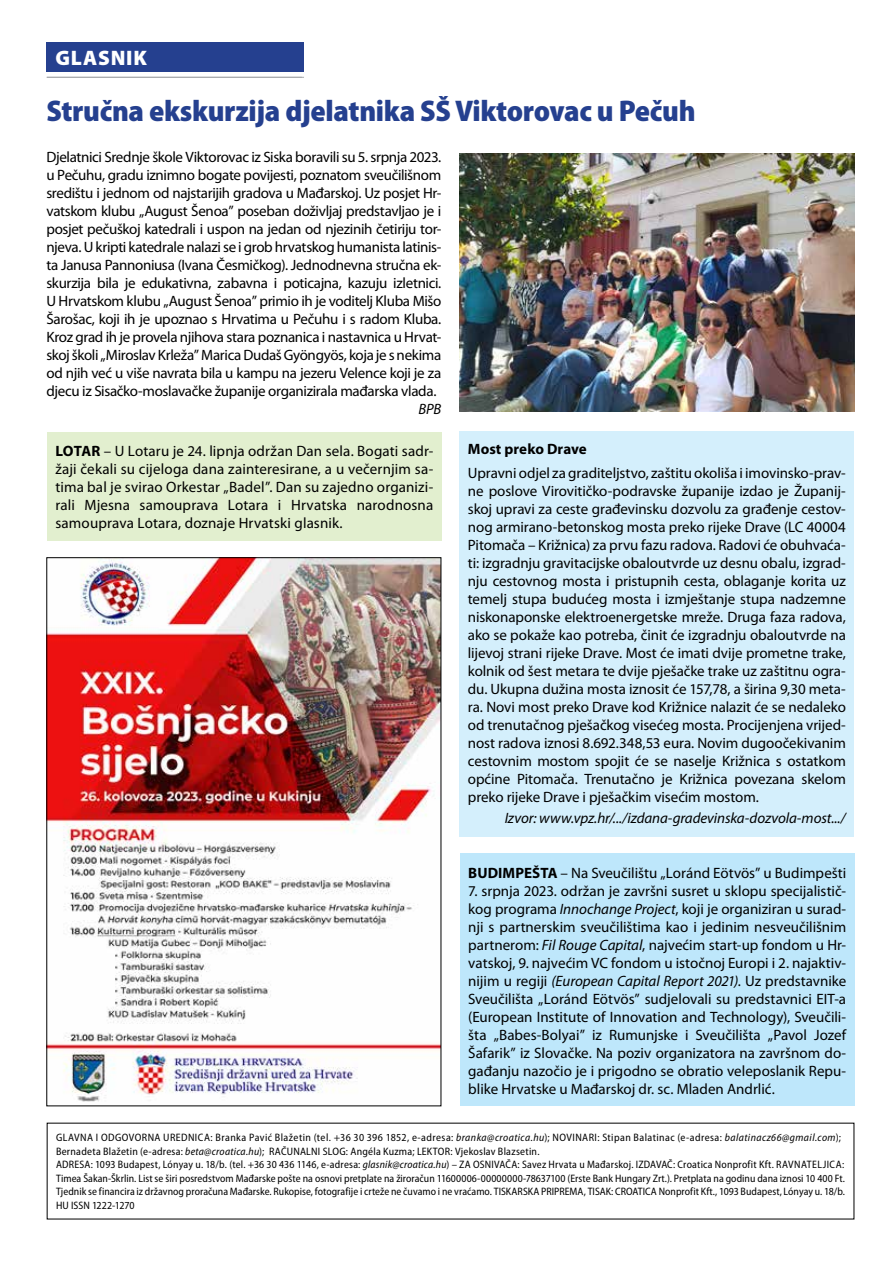
<style>
.page{position:relative;width:893px;height:1263px;background:#fff}
.page>*{position:absolute;margin:0;border:0;box-sizing:border-box;transform-origin:0 0}
.t1{font:900 semi-condensed 30px "Myriad Pro";letter-spacing:-.01em;color:#25408f}
.t2{font:900 21px "Myriad Pro";letter-spacing:.04em;color:#fff}
.t3{font:15px/18px "Myriad Pro";letter-spacing:-.005em;color:#000;text-align:justify}
.t4{font:italic 15px "Myriad Pro";letter-spacing:-.01em;color:#000}
.t5{font:700 15px "Myriad Pro";letter-spacing:.005em;color:#000}
.t6{font:semi-condensed 10.8px/13.5px "Myriad Pro";letter-spacing:.01em;color:#000}
.s1{font-weight:700}
.s2{font-style:italic}
</style>
<div class="page">
<div style="left:47px;top:43px;width:257px;height:29px;background:#25408f"></div>
<hr style="left:47px;top:77px;width:257px;height:1px;background:#a7a9ac">
<div style="left:460px;top:854px;width:395px;height:252px;background:#bee7fb"></div>
<div style="left:459px;top:431px;width:395px;height:406px;background:#d4effc"></div>
<img style="left:460px;top:154px;width:395px;height:257px">
<img style="left:49px;top:559px;width:390px;height:543px">
<div style="left:47px;top:431px;width:395px;height:109px;background:#e2efcf"></div>
<h2 class="t2" style="left:55px;top:46px;width:93px">GLASNIK</h2>
<h1 class="t1" style="left:46px;top:94px;width:651px">Stručna ekskurzija djelatnika SŠ Viktorovac u Pečuh</h1>
<p class="t3" style="left:46px;top:148px;width:396px">Djelatnici Srednje škole Viktorovac iz Siska boravili su 5. srpnja 2023. u Pečuhu, gradu iznimno bogate povijesti, poznatom sveučilišnom središtu i jednom od najstarijih gradova u Mađarskoj. Uz posjet Hr&shy;vatskom klubu „August Šenoa” poseban doživljaj predstavljao je i posjet pečuškoj katedrali i uspon na jedan od njezinih četiriju tor&shy;njeva. U kripti katedrale nalazi se i grob hrvatskog humanista latinis&shy;ta Janusa Pannoniusa (Ivana Česmičkog). Jednodnevna stručna ek&shy;skurzija bila je edukativna, zabavna i poticajna, kazuju izletnici.<br>U Hrvatskom klubu „August Šenoa” primio ih je voditelj Kluba Mišo Šarošac, koji ih je upoznao s Hrvatima u Pečuhu i s radom Kluba.<br>Kroz grad ih je provela njihova stara poznanica i nastavnica u Hrvat&shy;skoj školi „Miroslav Krleža” Marica Dudaš Gyöngyös, koja je s nekima od njih već u više navrata bila u kampu na jezeru Velence koji je za djecu iz Sisačko-moslavačke županije organizirala mađarska vlada.</p>
<p class="t4" style="left:418px;top:400px;width:24px">BPB</p>
<p class="t3" style="left:55px;top:441px;width:379px"><span class="s1">LOTAR</span> – U Lotaru je 24. lipnja održan Dan sela. Bogati sadr&shy;žaji čekali su cijeloga dana zainteresirane, a u večernjim sa&shy;tima bal je svirao Orkestar „Badel”. Dan su zajedno organizi&shy;rali Mjesna samouprava Lotara i Hrvatska narodnosna samouprava Lotara, doznaje Hrvatski glasnik.</p>
<p class="t5" style="left:468px;top:439px;width:120px">Most preko Drave</p>
<p class="t3" style="left:468px;top:464px;width:379px">Upravni odjel za graditeljstvo, zaštitu okoliša i imovinsko-prav&shy;ne poslove Virovitičko-podravske županije izdao je Županij&shy;skoj upravi za ceste građevinsku dozvolu za građenje cestov&shy;nog armirano-betonskog mosta preko rijeke Drave (LC 40004<br>Pitomača – Križnica) za prvu fazu radova. Radovi će obuhvaća&shy;ti: izgradnju gravitacijske obaloutvrde uz desnu obalu, izgrad&shy;nju cestovnog mosta i pristupnih cesta, oblaganje korita uz temelj stupa budućeg mosta i izmještanje stupa nadzemne niskonaponske elektroenergetske mreže. Druga faza radova, ako se pokaže kao potreba, činit će izgradnju obaloutvrde na lijevoj strani rijeke Drave. Most će imati dvije prometne trake, kolnik od šest metara te dvije pješačke trake uz zaštitnu ogra&shy;du. Ukupna dužina mosta iznosit će 157,78, a širina 9,30 meta&shy;ra. Novi most preko Drave kod Križnice nalazit će se nedaleko od trenutačnog pješačkog visećeg mosta. Procijenjena vrijed&shy;nost radova iznosi 8.692.348,53 eura. Novim dugoočekivanim cestovnim mostom spojit će se naselje Križnica s ostatkom općine Pitomača. Trenutačno je Križnica povezana skelom preko rijeke Drave i pješačkim visećim mostom.</p>
<p class="t4" style="left:505px;top:809px;width:343px">Izvor: www.vpz.hr/.../izdana-gradevinska-dozvola-most.../</p>
<p class="t3" style="left:468px;top:863px;width:379px"><span class="s1">BUDIMPEŠTA</span> – Na Sveučilištu „Loránd Eötvös” u Budimpešti</p>
<p class="t3" style="left:468px;top:881px;width:379px">7. srpnja 2023. održan je završni susret u sklopu specijalistič&shy;kog programa <span class="s2">Innochange Project</span>, koji je organiziran u surad&shy;nji s partnerskim sveučilištima kao i jedinim nesveučilišnim partnerom: <span class="s2">Fil Rouge Capital</span>, najvećim start-up fondom u Hr&shy;vatskoj, 9. najvećim VC fondom u istočnoj Europi i 2. najaktiv&shy;nijim u regiji <span class="s2">(European Capital Report 2021)</span>. Uz predstavnike Sveučilišta „Loránd Eötvös” sudjelovali su predstavnici EIT-a (European Institute of Innovation and Technology), Sveučili&shy;šta „Babes-Bolyai” iz Rumunjske i Sveučilišta „Pavol Jozef Šafarik” iz Slovačke. Na poziv organizatora na završnom do&shy;gađanju nazočio je i prigodno se obratio veleposlanik Repu&shy;blike Hrvatske u Mađarskoj dr. sc. Mladen Andrlić.</p>
<p class="t6" style="left:56px;top:1131px;width:790px">GLAVNA I ODGOVORNA UREDNICA: Branka Pavić Blažetin (tel. +36 30 396 1852, e-adresa: <span class="s2">branka@croatica.hu</span>); NOVINARI: Stipan Balatinac (e-adresa: <span class="s2">balatinacz66@gmail.com</span>); Bernadeta Blažetin (e-adresa: <span class="s2">beta@croatica.hu</span>); RAČUNALNI SLOG: Angéla Kuzma; LEKTOR: Vjekoslav Blazsetin.<br>ADRESA: 1093 Budapest, Lónyay u. 18/b. (tel. +36 30 436 1146, e-adresa: <span class="s2">glasnik@croatica.hu</span>) – ZA OSNIVAČA: Savez Hrvata u Mađarskoj. IZDAVAČ: Croatica Nonprofit Kft. RAVNATELJICA:<br>Timea Šakan-Škrlin. List se širi posredstvom Mađarske pošte na osnovi pretplate na žiroračun 11600006-00000000-78637100 (Erste Bank Hungary Zrt.). Pretplata na godinu dana iznosi 10 400 Ft.<br>Tjednik se financira iz državnog proračuna Mađarske. Rukopise, fotografije i crteže ne čuvamo i ne vraćamo. TISKARSKA PRIPREMA, TISAK: CROATICA Nonprofit Kft., 1093 Budapest, Lónyay u. 18/b.<br>HU ISSN 1222-1270</p>
</div>
